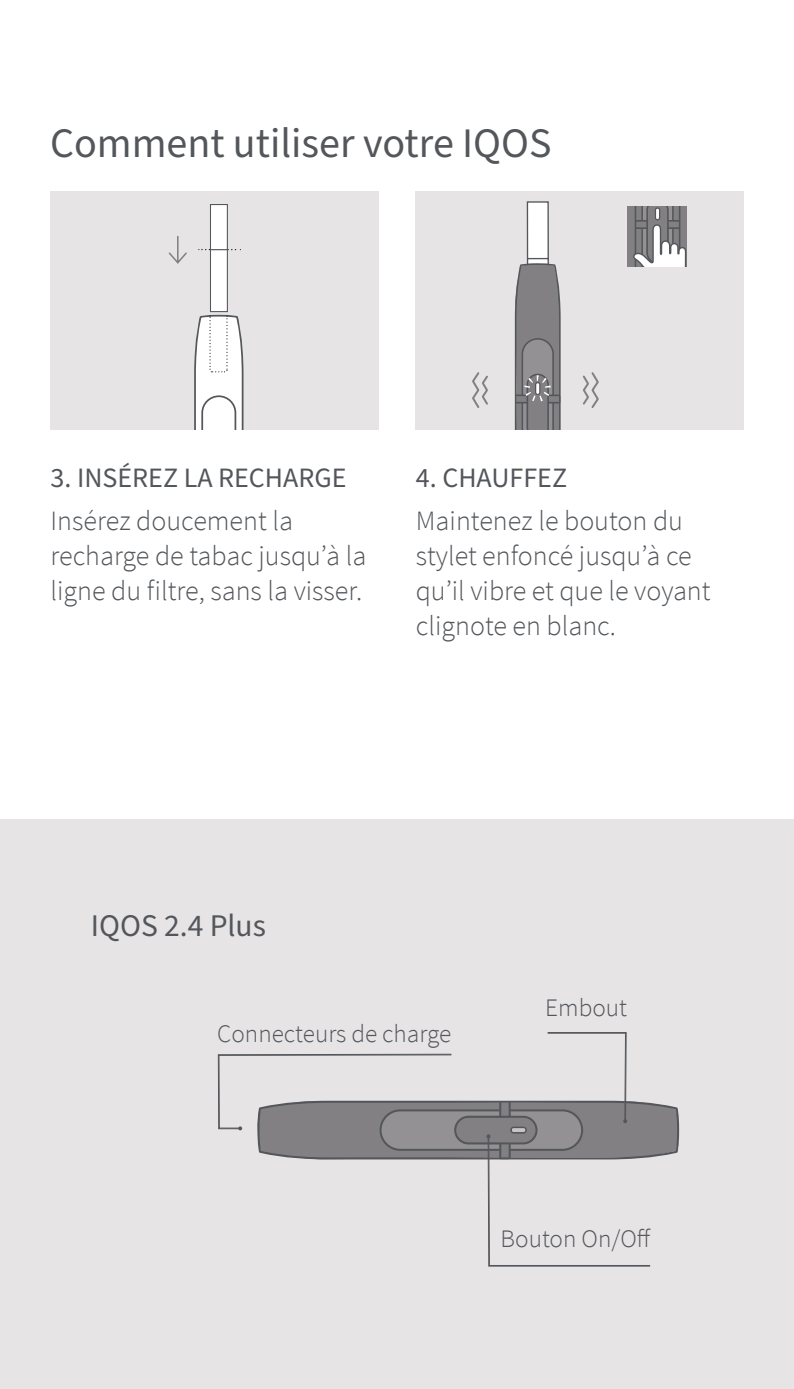
<style>
.page{position:relative;width:794px;height:1389px;background:#fff}
.page>*{position:absolute;margin:0;border:0;box-sizing:border-box;transform-origin:0 0}
.t1{font:42px "Source Sans Pro";color:#53565a}
.Caption_Head{font:31.5px "Source Sans Pro";color:#53565a}
.Image_body_copy{font:300 28px/35px "Source Sans Pro";color:#53565a}
.Image_body_copy-2{font:28px "Source Sans Pro";color:#53565a}
.t2{font:300 25.2px "Source Sans Pro";color:#53565a}
</style>
<div class="page">
<div style="left:0;top:819px;width:794px;height:570px;background:#e6e4e5"></div>
<div style="left:51px;top:191px;width:327px;height:238px;background:#e6e4e5"></div>
<div style="left:416px;top:191px;width:327px;height:238px;background:#e6e4e5"></div>
<div style="left:210px;top:204px;width:18px;height:108px;background:#fff;border:1px solid #53565a"></div>
<svg style="left:168px;top:235px;width:76px;height:194px"></svg>
<svg style="left:472px;top:201px;width:215px;height:228px"></svg>
<svg style="left:219px;top:1032px;width:461px;height:234px"></svg>
<svg style="left:512px;top:1128px;width:13px;height:4px"></svg>
<p class="t1" style="left:50px;top:115px;width:503px">Comment utiliser votre IQOS</p>
<p class="Image_body_copy-2" style="left:51px;top:459px;width:297px">3. INSÉREZ LA RECHARGE</p>
<p class="Image_body_copy" style="left:51px;top:503px;width:317px">Insérez doucement la recharge de tabac jusqu l aà’ ligne du filtre, sans la visser.</p>
<p class="Image_body_copy-2" style="left:416px;top:459px;width:153px">4. CHAUFFEZ</p>
<p class="Image_body_copy" style="left:416px;top:503px;width:296px">Maintenez le bouton du stylet enfoncé jusqu à’ ce qu i l’ vibre et que le voyant clignote en blanc.</p>
<p class="Caption_Head" style="left:91px;top:905px;width:176px">IQOS 2.4 Plus</p>
<p class="t2" style="left:545px;top:992px;width:83px">Embout</p>
<p class="t2" style="left:217px;top:1018px;width:236px">Connecteurs de charge</p>
<p class="t2" style="left:500px;top:1223px;width:152px">Bouton On/Off</p>
</div>
